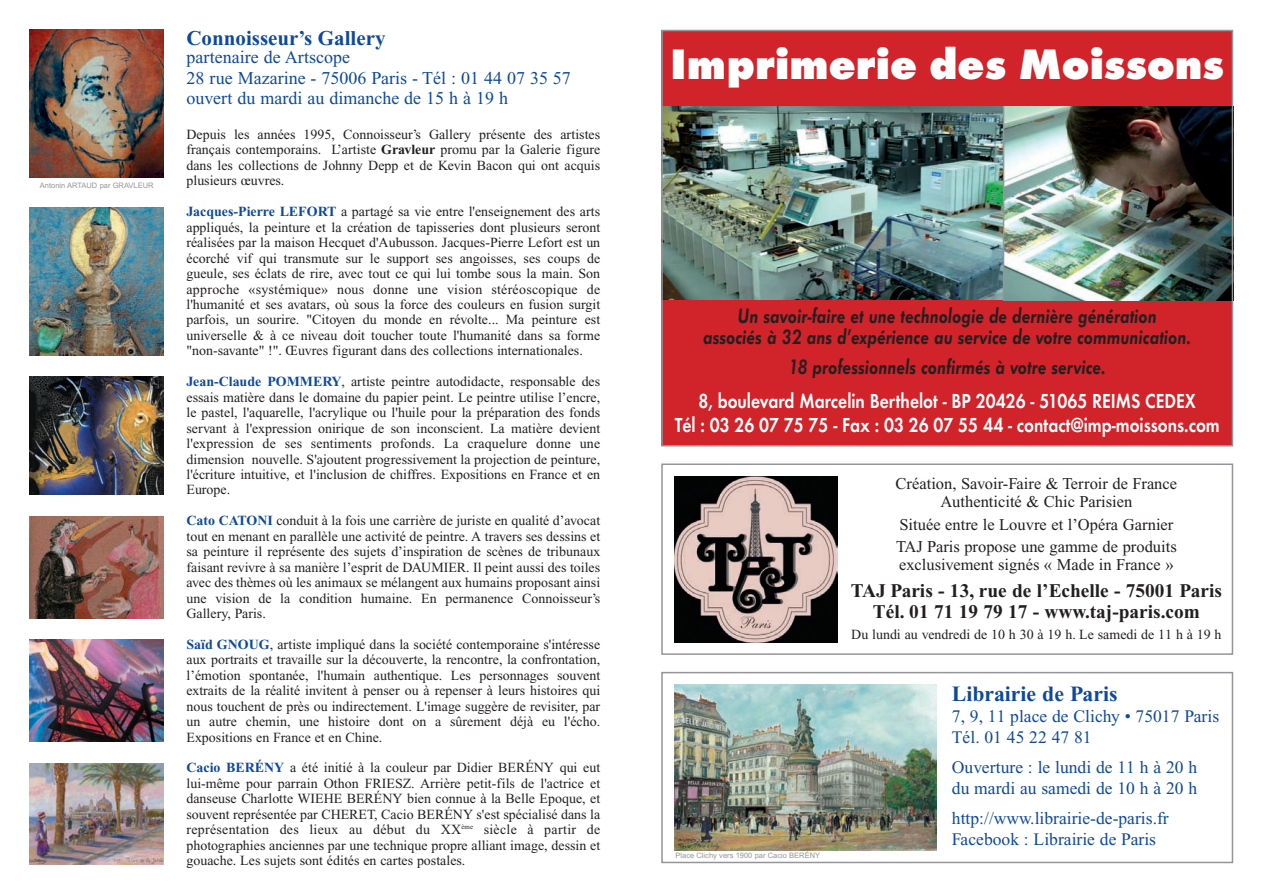
<style>
.page{position:relative;width:1263px;height:893px;background:#fff}
.page>*{position:absolute;margin:0;border:0;box-sizing:border-box;transform-origin:0 0}
.t1{font:800 44.25px "Futura T";color:#fff}
.t2{font:700 21.75px "Times New Roman";color:#0f499d}
.t3{font:italic 600 21.6px/21px "Futura T";color:#231f20;text-align:center;scale:.83 1}
.t4{font:600 21px/24px "Futura T";color:#fff;text-align:center;scale:.83 1}
.t5{font:700 21px "Times New Roman";color:#0f499d}
.t6{font:700 19.35px/21px "Times New Roman";color:#231f20;text-align:center}
.t7{font:18px/20.2px "Times New Roman";color:#0f499d}
.t8{font:17.55px/21px "Times New Roman";color:#0f499d}
.t9{font:16.5px/18px "Times New Roman";color:#231f20;text-align:center}
.t10{font:13.95px/15.5px "Times New Roman";color:#231f20;text-align:justify}
.t11{font:7.5px "Arial";color:#939598}
.s1{font-weight:700}
.s2{font-weight:700;color:#0f499d}
</style>
<div class="page">
<img style="left:30px;top:377px;width:134px;height:117px">
<img style="left:30px;top:516px;width:134px;height:102px">
<img style="left:30px;top:207px;width:134px;height:148px">
<img style="left:30px;top:30px;width:134px;height:147px">
<div style="left:661px;top:672px;width:572px;height:191px;border:2px solid #939598"></div>
<img style="left:674px;top:685px;width:262px;height:165px">
<div style="left:661px;top:463px;width:572px;height:192px;border:2px solid #939598"></div>
<img style="left:674px;top:476px;width:164px;height:166px">
<div style="left:661px;top:30px;width:572px;height:76px;background:#d1232a"></div>
<img style="left:664px;top:106px;width:339px;height:194px">
<div style="left:661px;top:300px;width:572px;height:146px;background:#d1232a"></div>
<img style="left:1004px;top:106px;width:226px;height:194px">
<hr style="left:1003px;top:106px;width:1px;height:194px;background:#939598">
<div style="left:661px;top:30px;width:572px;height:416px;border:2px solid #939598"></div>
<img style="left:30px;top:763px;width:134px;height:102px">
<img style="left:30px;top:640px;width:134px;height:102px">
<p class="t11" style="left:40px;top:181px;width:115px">Antonin ARTAUD par GRAVLEUR</p>
<h3 class="t5" style="left:186px;top:32px;width:201px">Connoisseur’s Gallery</h3>
<p class="t7" style="left:186px;top:49px;width:386px">partenaire de Artscope<br>28 rue Mazarine - 75006 Paris - Tél : 01 44 07 35 57 ouvert du mardi au dimanche de 15 h à 19 h</p>
<p class="t10" style="left:186px;top:128px;width:415px">Depuis les années 1995, Connoisseur’s Gallery présente des artistes français contemporains. L’artiste <span class="s1">Gravleur</span> promu par la Galerie figure dans les collections de Johnny Depp et de Kevin Bacon qui ont acquis plusieurs œuvres.</p>
<p class="t10" style="left:186px;top:205px;width:415px"><span class="s2">Jacques-Pierre LEFORT</span> a partagé sa vie entre l'enseignement des arts appliqués, la peinture et la création de tapisseries dont plusieurs seront réalisées par la maison Hecquet d'Aubusson. Jacques-Pierre Lefort est un écorché vif qui transmute sur le support ses angoisses, ses coups de gueule, ses éclats de rire, avec tout ce qui lui tombe sous la main. Son approche «systémique» nous donne une vision stéréoscopique de l'humanité et ses avatars, où sous la force des couleurs en fusion surgit parfois, un sourire. "Citoyen du monde en révolte... Ma peinture est universelle &amp; à ce niveau doit toucher toute l'humanité dans sa forme "non-savante" !". Œuvres figurant dans des collections internationales.</p>
<p class="t10" style="left:186px;top:375px;width:415px"><span class="s2">Jean-Claude POMMERY</span>, artiste peintre autodidacte, responsable des essais matière dans le domaine du papier peint. Le peintre utilise l’encre, le pastel, l'aquarelle, l'acrylique ou l'huile pour la préparation des fonds servant à l'expression onirique de son inconscient. La matière devient l'expression de ses sentiments profonds. La craquelure donne une dimension nouvelle. S'ajoutent progressivement la projection de peinture, l'écriture intuitive, et l'inclusion de chiffres. Expositions en France et en Europe.</p>
<p class="t10" style="left:186px;top:514px;width:415px"><span class="s2">Cato CATONI</span> conduit à la fois une carrière de juriste en qualité d’avocat tout en menant en parallèle une activité de peintre. A travers ses dessins et sa peinture il représente des sujets d’inspiration de scènes de tribunaux faisant revivre à sa manière l’esprit de DAUMIER. Il peint aussi des toiles avec des thèmes où les animaux se mélangent aux humains proposant ainsi une vision de la condition humaine. En permanence Connoisseur’s Gallery, Paris.</p>
<p class="t10" style="left:186px;top:638px;width:415px"><span class="s2">Saïd GNOUG</span>, artiste impliqué dans la société contemporaine s'intéresse aux portraits et travaille sur la découverte, la rencontre, la confrontation, l’émotion spontanée, l'humain authentique. Les personnages souvent extraits de la réalité invitent à penser ou à repenser à leurs histoires qui nous touchent de près ou indirectement. L'image suggère de revisiter, par un autre chemin, une histoire dont on a sûrement déjà eu l'écho.<br>Expositions en France et en Chine.</p>
<p class="t10" style="left:186px;top:761px;width:415px"><span class="s2">Cacio BERÉNY</span> a été initié à la couleur par Didier BERÉNY qui eut lui-même pour parrain Othon FRIESZ. Arrière petit-fils de l'actrice et danseuse Charlotte WIEHE BERÉNY bien connue à la Belle Epoque, et souvent représentée par CHERET, Cacio BERÉNY s'est spécialisé dans la représentation des lieux au début du XX<sup>ème</sup> siècle à partir de photographies anciennes par une technique propre alliant image, dessin et gouache. Les sujets sont édités en cartes postales.</p>
<h1 class="t1" style="left:670px;top:38px;width:555px">Imprimerie des Moissons</h1>
<h3 class="t3" style="left:703px;top:305px;width:589px">Un savoir-faire et une technologie de dernière génération<br>associés à 32 ans d’expérience au service de votre communication.</h3>
<h3 class="t3" style="left:788px;top:356px;width:384px">18 professionnels confirmés à votre service.</h3>
<h3 class="t4" style="left:675px;top:389px;width:658px">8, boulevard Marcelin Berthelot - BP 20426 - 51065 REIMS CEDEX<br>Tél : 03 26 07 75 75 - Fax : 03 26 07 55 44 - contact@imp-moissons.com</h3>
<p class="t9" style="left:896px;top:476px;width:283px">Création, Savoir-Faire &amp; Terroir de France<br>Authenticité &amp; Chic Parisien</p>
<p class="t9" style="left:896px;top:514px;width:282px;line-height:22.5px;text-align:left">Située entre le Louvre et l’Opéra Garnier<br>TAJ Paris propose une gamme de produits</p>
<p class="t9" style="left:899px;top:557px;width:276px">exclusivement signés « Made in France »</p>
<h3 class="t6" style="left:851px;top:582px;width:372px">TAJ Paris - 13, rue de l’Echelle - 75001 Paris<br>Tél. 01 71 19 79 17 - www.taj-paris.com</h3>
<p class="t10" style="left:851px;top:628px;width:372px">Du lundi au vendredi de 10 h 30 à 19 h. Le samedi de 11 h à 19 h</p>
<p class="t11" style="left:675px;top:851px;width:146px">Place Clichy vers 1900 par Cacio BERÉNY</p>
<h2 class="t2" style="left:952px;top:686px;width:167px">Librairie de Paris</h2>
<p class="t8" style="left:952px;top:707px;width:269px">7, 9, 11 place de Clichy • 75017 Paris<br>Tél. 01 45 22 47 81</p>
<p class="t8" style="left:952px;top:758px;width:247px">Ouverture : le lundi de 11 h à 20 h du mardi au samedi de 10 h à 20 h</p>
<p class="t8" style="left:952px;top:809px;width:218px">http://www.librairie-de-paris.fr<br>Facebook : Librairie de Paris</p>
</div>
